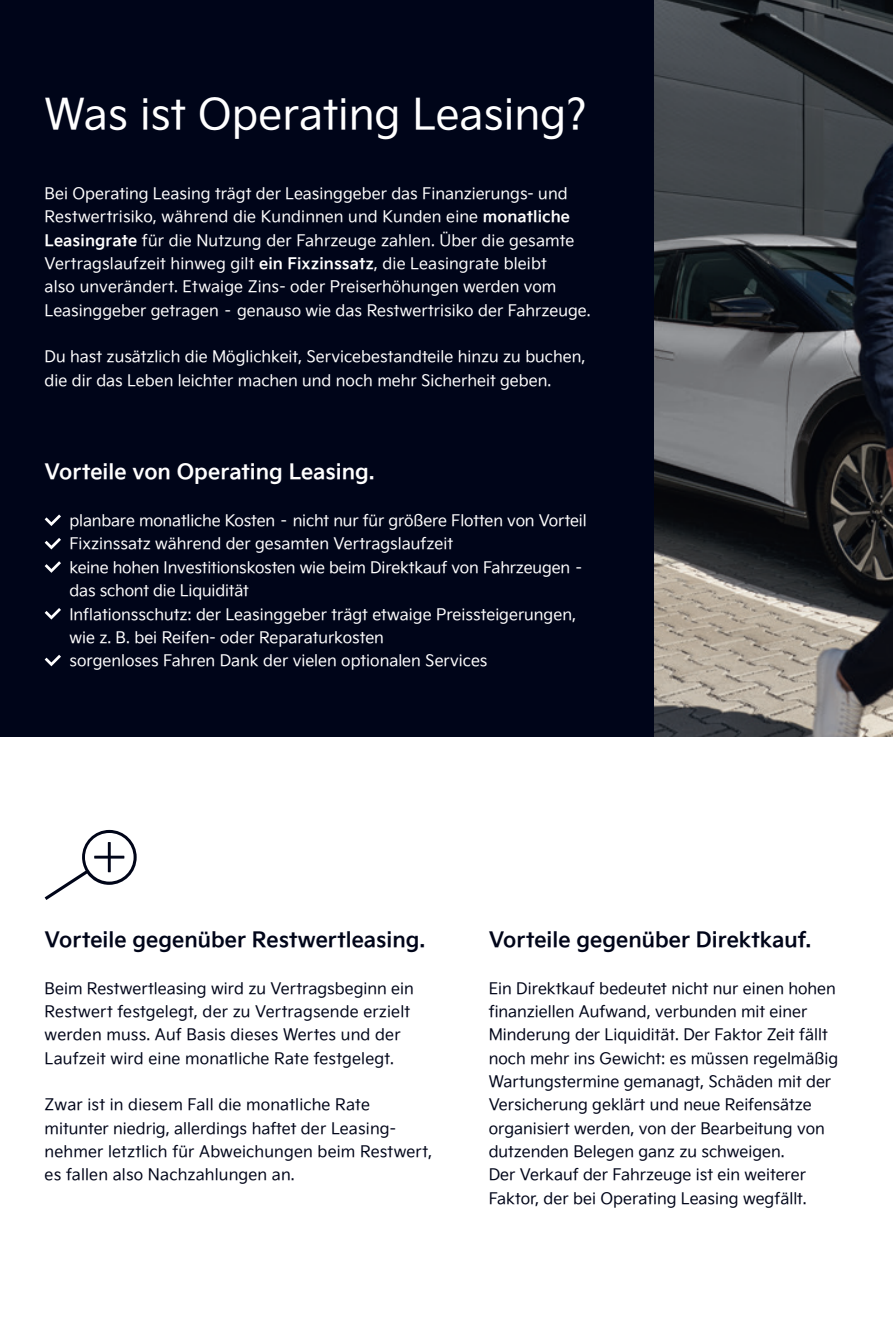
<style>
.page{position:relative;width:893px;height:1340px;background:#fff}
.page>*{position:absolute;margin:0;border:0;box-sizing:border-box;transform-origin:0 0}
.t1{font:42px "Kia Signature OTF Regular";color:#fff}
.t2{font:21px "Kia Signature OTF Bold";color:#000519}
.t3{font:21px "Kia Signature OTF Bold";color:#fff}
.t4{font:15.75px/23.3px "Kia Signature OTF Regular";color:#fff}
.t5{font:15.75px/23.3px "Kia Signature OTF Regular";color:#000519}
.s1{font-family:"Kia Signature OTF Bold"}
</style>
<div class="page">
<div style="left:0;top:0;width:893px;height:736px;background:#000519"></div>
<img style="left:655px;top:0;width:238px;height:736px">
<svg style="left:45px;top:830px;width:92px;height:70px"></svg>
<svg style="left:45px;top:514px;width:16px;height:12px"></svg>
<svg style="left:45px;top:538px;width:16px;height:11px"></svg>
<svg style="left:45px;top:561px;width:16px;height:12px"></svg>
<svg style="left:45px;top:608px;width:16px;height:11px"></svg>
<svg style="left:45px;top:654px;width:16px;height:12px"></svg>
<h1 class="t1" style="left:45px;top:83px;width:543px">Was ist Operating Leasing?</h1>
<p class="t4" style="left:45px;top:181px;width:548px">Bei Operating Leasing trägt der Leasinggeber das Finanzierungs- und Restwertrisiko, während die Kundinnen und Kunden eine <span class="s1">monatliche Leasingrate</span> für die Nutzung der Fahrzeuge zahlen. Über die gesamte Vertragslaufzeit hinweg gilt <span class="s1">ein Fixzinssatz</span>, die Leasingrate bleibt<br>also unverändert. Etwaige Zins- oder Preiserhöhungen werden vom Leasinggeber getragen – genauso wie das Restwertrisiko der Fahrzeuge.</p>
<p class="t4" style="left:45px;top:345px;width:542px">Du hast zusätzlich die Möglichkeit, Servicebestandteile hinzu zu buchen, die dir das Leben leichter machen und noch mehr Sicherheit geben.</p>
<h2 class="t3" style="left:45px;top:456px;width:332px">Vorteile von Operating Leasing.</h2>
<p class="t4" style="left:69px;top:508px;width:519px">planbare monatliche Kosten – nicht nur für größere Flotten von Vorteil Fixzinssatz während der gesamten Vertragslaufzeit<br>keine hohen Investitionskosten wie beim Direktkauf von Fahrzeugen – das schont die Liquidität<br>Inflationsschutz: der Leasinggeber trägt etwaige Preissteigerungen, wie z. B. bei Reifen- oder Reparaturkosten<br>sorgenloses Fahren Dank der vielen optionalen Services</p>
<h2 class="t2" style="left:45px;top:923px;width:382px">Vorteile gegenüber Restwertleasing.</h2>
<p class="t5" style="left:45px;top:975px;width:371px">Beim Restwertleasing wird zu Vertragsbeginn ein Restwert festgelegt, der zu Vertragsende erzielt werden muss. Auf Basis dieses Wertes und der Laufzeit wird eine monatliche Rate festgelegt.</p>
<p class="t5" style="left:45px;top:1092px;width:389px">Zwar ist in diesem Fall die monatliche Rate mitunter niedrig, allerdings haftet der Leasing&shy;nehmer letztlich für Abweichungen beim Restwert, es fallen also Nachzahlungen an.</p>
<h2 class="t2" style="left:489px;top:923px;width:324px">Vorteile gegenüber Direktkauf.</h2>
<p class="t5" style="left:489px;top:975px;width:351px">Ein Direktkauf bedeutet nicht nur einen hohen finanziellen Aufwand, verbunden mit einer Minderung der Liquidität. Der Faktor Zeit fällt noch mehr ins Gewicht: es müssen regelmäßig Wartungstermine gemanagt, Schäden mit der Versicherung geklärt und neue Reifensätze organisiert werden, von der Bearbeitung von dutzenden Belegen ganz zu schweigen.<br>Der Verkauf der Fahrzeuge ist ein weiterer Faktor, der bei Operating Leasing wegfällt.</p>
</div>
